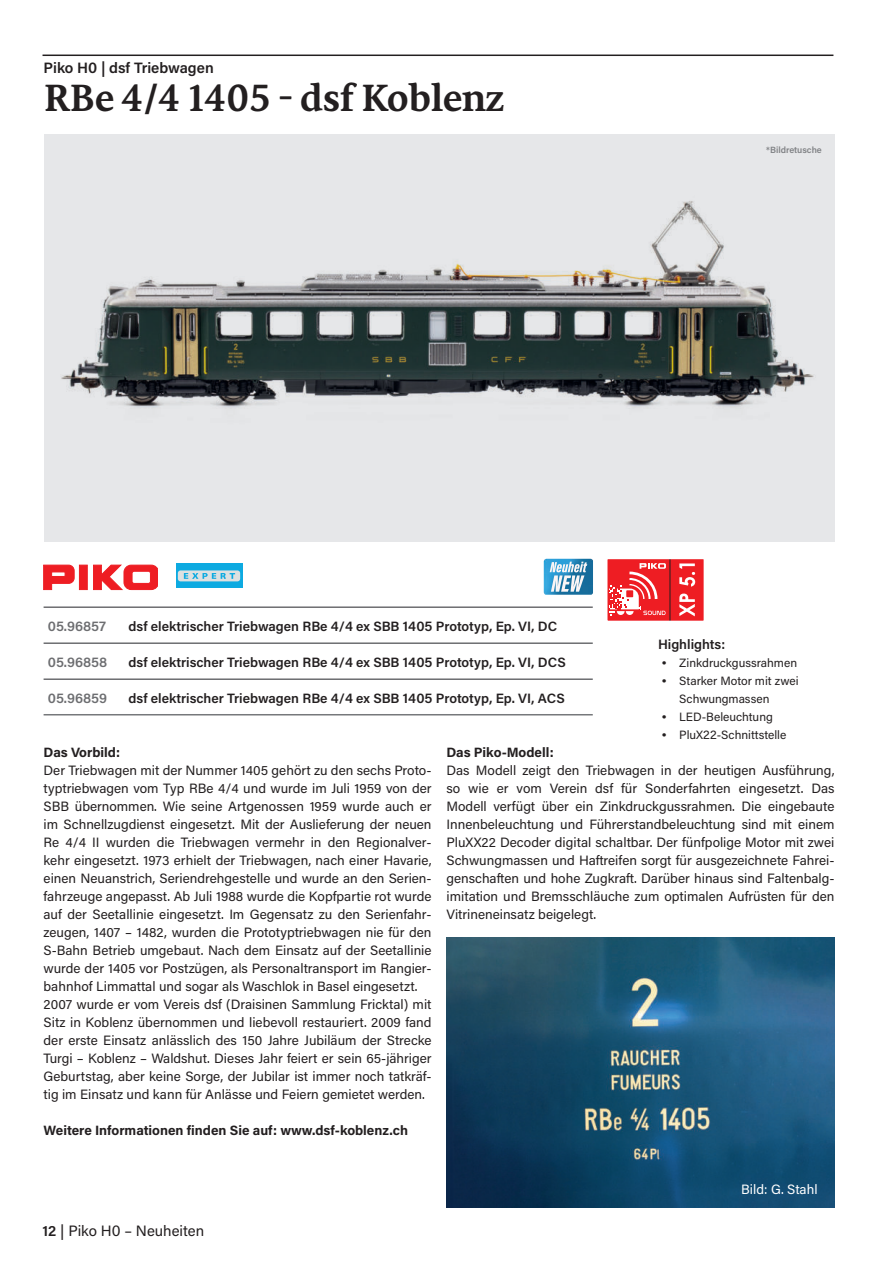
<style>
.page{position:relative;width:893px;height:1263px;background:#fff}
.page>*{position:absolute;margin:0;border:0;box-sizing:border-box;transform-origin:0 0}
.t1{font:700 39px "Sirba";letter-spacing:-.01em;color:#231f20}
.t2{font:600 15px "Acumin Pro";color:#231f20}
.t3{font:15px "Acumin Pro";color:#231f20}
.t4{font:13.5px/18px "Acumin Pro";color:#231f20}
.t5{font:600 13.5px "Acumin Pro";color:#231f20}
.t6{font:700 13.5px "Acumin Pro";color:#231f20}
.t7{font:13.5px "Acumin Pro";color:#fff}
.t8{font:600 13.5px "Acumin Pro";color:#6d6e71}
.t9{font:12px/18px "Acumin Pro";color:#231f20}
.t10{font:600 9px "Acumin Pro";color:#808285}
.s1{font-family:"Arial";font-weight:700}
.s2{font-weight:600}
.s3{font-weight:500}
</style>
<div class="page">
<hr style="left:43px;top:55px;width:790px;height:1px;background:#231f20">
<hr style="left:44px;top:606px;width:549px;height:2px;background:#6d6e71">
<hr style="left:44px;top:642px;width:549px;height:2px;background:#6d6e71">
<hr style="left:44px;top:678px;width:549px;height:2px;background:#6d6e71">
<hr style="left:44px;top:714px;width:549px;height:1px;background:#76787b">
<img style="left:544px;top:559px;width:49px;height:36px">
<svg style="left:550px;top:562px;width:37px;height:30px"></svg>
<svg style="left:43px;top:565px;width:31px;height:25px"></svg>
<div style="left:79px;top:565px;width:8px;height:25px;background:#ee1d23"></div>
<svg style="left:93px;top:565px;width:64px;height:25px"></svg>
<img style="left:446px;top:937px;width:388px;height:270px">
<svg style="left:608px;top:560px;width:95px;height:60px;background:#ee474c"></svg>
<div style="left:605px;top:557px;width:101px;height:66px;border:2px solid #fff"></div>
<img style="left:45px;top:134px;width:789px;height:407px">
<div style="left:176px;top:564px;width:66px;height:24px;background:#0daae1"></div>
<div style="left:178px;top:570px;width:62px;height:11px;background:#dee0e0;border-radius:3px"></div>
<svg style="left:184px;top:573px;width:51px;height:6px"></svg>
<p class="t2" style="left:44px;top:62px;width:172px">Piko H0 | dsf Triebwagen</p>
<h1 class="t1" style="left:44px;top:82px;width:463px">RBe 4/4 1405 - dsf Koblenz</h1>
<p class="t10" style="left:766px;top:146px;width:57px">*Bildretusche</p>
<p class="t8" style="left:48px;top:621px;width:60px">05.96857</p>
<p class="t5" style="left:129px;top:621px;width:430px">dsf elektrischer Triebwagen RBe 4/4 ex SBB 1405 Prototyp, Ep. VI, DC</p>
<p class="t8" style="left:48px;top:657px;width:61px">05.96858</p>
<p class="t5" style="left:129px;top:657px;width:439px">dsf elektrischer Triebwagen RBe 4/4 ex SBB 1405 Prototyp, Ep. VI, DCS</p>
<p class="t8" style="left:48px;top:693px;width:61px">05.96859</p>
<p class="t5" style="left:129px;top:693px;width:438px">dsf elektrischer Triebwagen RBe 4/4 ex SBB 1405 Prototyp, Ep. VI, ACS</p>
<p class="t5" style="left:658px;top:639px;width:69px">Highlights:</p>
<p class="t9" style="left:662px;top:654px;width:136px"><span class="s1">•</span> Zinkdruckgussrahmen</p>
<p class="t9" style="left:679px;top:672px;width:121px;text-indent:-17px"><span class="s1">•</span> Starker Motor mit zwei<br>Schwungmassen</p>
<p class="t9" style="left:662px;top:708px;width:112px"><span class="s1">•</span> LED-Beleuchtung</p>
<p class="t9" style="left:662px;top:726px;width:126px"><span class="s1">•</span> PluX22-Schnittstelle</p>
<p class="t6" style="left:44px;top:745px;width:78px">Das Vorbild:</p>
<p class="t4" style="left:44px;top:762px;width:390px">Der Triebwagen mit der Nummer 1405 gehört zu den sechs Proto&shy;typtriebwagen vom Typ RBe 4/4 und wurde im Juli 1959 von der SBB übernommen. Wie seine Artgenossen 1959 wurde auch er im Schnellzugdienst eingesetzt. Mit der Auslieferung der neuen Re 4/4 II wurden die Triebwagen vermehr in den Regionalver&shy;kehr eingesetzt. 1973 erhielt der Triebwagen, nach einer Havarie, einen Neuanstrich, Seriendrehgestelle und wurde an den Serien&shy;fahrzeuge angepasst. Ab Juli 1988 wurde die Kopfpartie rot wurde auf der Seetallinie eingesetzt. Im Gegensatz zu den Serienfahr&shy;zeugen, 1407 – 1482, wurden die Prototyptriebwagen nie für den S-Bahn Betrieb umgebaut. Nach dem Einsatz auf der Seetallinie wurde der 1405 vor Postzügen, als Personaltransport im Rangier&shy;bahnhof Limmattal und sogar als Waschlok in Basel eingesetzt.<br>2007 wurde er vom Vereis dsf (Draisinen Sammlung Fricktal) mit Sitz in Koblenz übernommen und liebevoll restauriert. 2009 fand der erste Einsatz anlässlich des 150 Jahre Jubiläum der Strecke Turgi – Koblenz – Waldshut. Dieses Jahr feiert er sein 65-jähriger Geburtstag, aber keine Sorge, der Jubilar ist immer noch tatkräf&shy;tig im Einsatz und kann für Anlässe und Feiern gemietet werden.</p>
<p class="t6" style="left:44px;top:1123px;width:366px">Weitere Informationen finden Sie auf: www.dsf-koblenz.ch</p>
<p class="t6" style="left:446px;top:745px;width:109px">Das Piko-Modell:</p>
<p class="t4" style="left:446px;top:762px;width:390px;text-align:justify">Das Modell zeigt den Triebwagen in der heutigen Ausführung, so wie er vom Verein dsf für Sonderfahrten eingesetzt. Das Modell verfügt über ein Zinkdruckgussrahmen. Die eingebaute Innenbeleuchtung und Führerstandbeleuchtung sind mit einem PluXX22 Decoder digital schaltbar. Der fünfpolige Motor mit zwei Schwungmassen und Haftreifen sorgt für ausgezeichnete Fahrei&shy;genschaften und hohe Zugkraft. Darüber hinaus sind Faltenbalg&shy;imitation und Bremsschläuche zum optimalen Aufrüsten für den Vitrineneinsatz beigelegt.</p>
<p class="t3" style="left:43px;top:1223px;width:163px"><span class="s2">12</span> <span class="s3">|</span> Piko H0 – Neuheiten</p>
<p class="t7" style="left:723px;top:1182px;width:95px">Bild: P. Hürzeler</p>
<p class="t7" style="left:741px;top:1182px;width:78px">Bild: G. Stahl</p>
</div>
